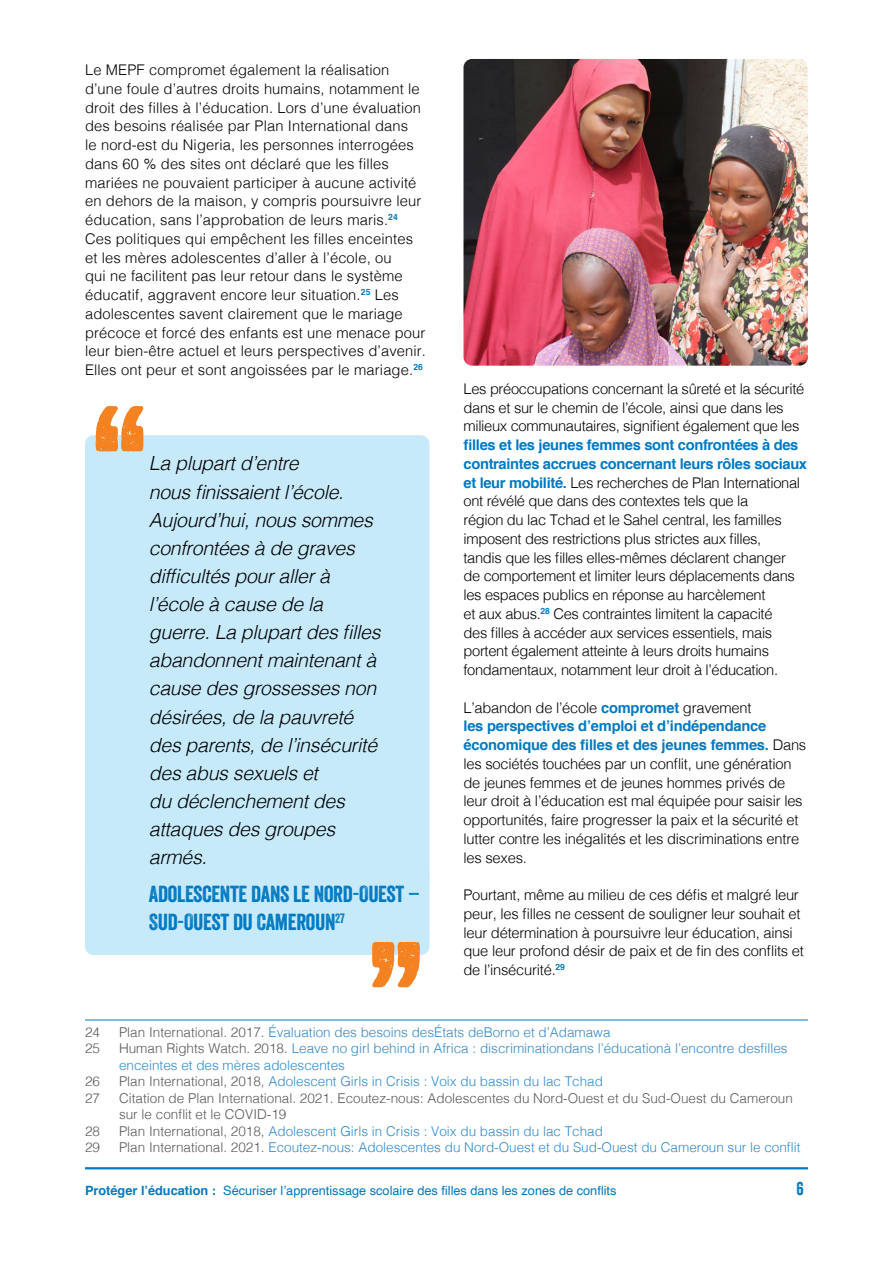
<style>
.page{position:relative;width:893px;height:1263px;background:#fff}
.page>*{position:absolute;margin:0;border:0;box-sizing:border-box;transform-origin:0 0}
.t1{font:22.5px/28.2px "Veneer";letter-spacing:-.015em;color:#0079c1}
.t2{font:italic 300 19.5px/28px "Helvetica";letter-spacing:-.015em;color:#000}
.t3{font:18px "Veneer";color:#0079c1}
.t4{font:300 14.7px/18.8px "Helvetica";letter-spacing:-.015em;color:#000}
.t5{font:300 14.7px/18.8px "Helvetica";letter-spacing:.01em;color:#000}
.t6{font:300 13.5px/16.5px "Helvetica";color:#328aca}
.t7{font:300 13.5px/16.5px "Helvetica";color:#58595b}
.t8{font:12.75px "Helvetica";color:#0079c1}
.s1{font-weight:700;color:#0079c1}
.s2{color:#58595b}
.s3{font-weight:700}
</style>
<div class="page">
<hr style="left:85px;top:1167px;width:723px;height:2px;background:#0079c1">
<div style="left:85px;top:435px;width:344px;height:456px;background:#c7eafb;border-radius:9px"></div>
<div style="left:85px;top:864px;width:344px;height:91px;background:#c7eafb;border-radius:9px"></div>
<hr style="left:85px;top:1020px;width:723px;height:1px;background:#0079c1">
<svg style="left:96px;top:406px;width:48px;height:46px"></svg>
<svg style="left:372px;top:942px;width:48px;height:45px"></svg>
<img style="left:463px;top:59px;width:345px;height:307px">
<p class="t5" style="left:85px;top:59px;width:342px">Le MEPF compromet également la réalisation d’une foule d’autres droits humains, notamment le droit des filles à l’éducation. Lors d’une évaluation des besoins réalisée par Plan International dans<br>le nord-est du Nigeria, les personnes interrogées dans 60 % des sites ont déclaré que les filles mariées ne pouvaient participer à aucune activité en dehors de la maison, y compris poursuivre leur éducation, sans l’approbation de leurs maris.<sup>24<br></sup>Ces politiques qui empêchent les filles enceintes et les mères adolescentes d’aller à l’école, ou<br>qui ne facilitent pas leur retour dans le système éducatif, aggravent encore leur situation.<sup>25</sup> Les adolescentes savent clairement que le mariage précoce et forcé des enfants est une menace pour leur bien-être actuel et leurs perspectives d’avenir.<br>Elles ont peur et sont angoissées par le mariage.<sup>26</sup></p>
<p class="t2" style="left:149px;top:448px;width:233px">La plupart d’entre<br>nous finissaient l’école.<br>Aujourd’hui, nous sommes confrontées à de graves difficultés pour aller à l’école à cause de la guerre. La plupart des filles abandonnent maintenant à cause des grossesses non désirées, de la pauvreté des parents, de l’insécurité des abus sexuels et<br>du déclenchement des attaques des groupes armés.</p>
<h1 class="t1" style="left:149px;top:880px;width:273px">ADOLESCENTE DANS LE NORD-OUEST –<br>SUD-OUEST DU CAMEROUN<sup>27</sup></h1>
<p class="t4" style="left:463px;top:378px;width:342px">Les préoccupations concernant la sûreté et la sécurité dans et sur le chemin de l’école, ainsi que dans les milieux communautaires, signifient également que les</p>
<p class="t4" style="left:463px;top:434px;width:345px"><span class="s1">filles et les jeunes femmes sont confrontées à des contraintes accrues concernant leurs rôles sociaux et leur mobilité.</span> Les recherches de Plan International ont révélé que dans des contextes tels que la<br>région du lac Tchad et le Sahel central, les familles imposent des restrictions plus strictes aux filles,<br>tandis que les filles elles-mêmes déclarent changer<br>de comportement et limiter leurs déplacements dans les espaces publics en réponse au harcèlement<br>et aux abus.<sup>28</sup> Ces contraintes limitent la capacité<br>des filles à accéder aux services essentiels, mais portent également atteinte à leurs droits humains fondamentaux, notamment leur droit à l’éducation.</p>
<p class="t4" style="left:463px;top:697px;width:344px">L’abandon de l’école <span class="s1">compromet</span> gravement<br><span class="s1">les perspectives d’emploi et d’indépendance économique des filles et des jeunes femmes.</span> Dans les sociétés touchées par un conflit, une génération de jeunes femmes et de jeunes hommes privés de leur droit à l’éducation est mal équipée pour saisir les opportunités, faire progresser la paix et la sécurité et lutter contre les inégalités et les discriminations entre les sexes.</p>
<p class="t4" style="left:463px;top:884px;width:342px">Pourtant, même au milieu de ces défis et malgré leur peur, les filles ne cessent de souligner leur souhait et leur détermination à poursuivre leur éducation, ainsi que leur profond désir de paix et de fin des conflits et de l’insécurité.<sup>29</sup></p>
<p class="t7" style="left:85px;top:1022px;width:17px">24</p>
<p class="t6" style="left:119px;top:1022px;width:493px"><span class="s2">Plan International. 2017.</span> Évaluation des besoins desÉtats deBorno et d’Adamawa</p>
<p class="t7" style="left:85px;top:1039px;width:17px">25</p>
<p class="t6" style="left:119px;top:1039px;width:670px"><span class="s2">Human Rights Watch. 2018.</span> Leave no girl behind in Africa : discriminationdans l’éducationà l’encontre desfilles enceintes et des mères adolescentes</p>
<p class="t7" style="left:85px;top:1072px;width:17px">26</p>
<p class="t6" style="left:119px;top:1072px;width:485px"><span class="s2">Plan International, 2018,</span> Adolescent Girls in Crisis : Voix du bassin du lac Tchad</p>
<p class="t7" style="left:85px;top:1088px;width:17px">27</p>
<p class="t7" style="left:119px;top:1088px;width:675px">Citation de Plan International. 2021. Ecoutez-nous: Adolescentes du Nord-Ouest et du Sud-Ouest du Cameroun sur le conflit et le COVID-19</p>
<p class="t7" style="left:85px;top:1121px;width:17px">28</p>
<p class="t6" style="left:119px;top:1121px;width:485px"><span class="s2">Plan International, 2018,</span> Adolescent Girls in Crisis : Voix du bassin du lac Tchad</p>
<p class="t7" style="left:85px;top:1138px;width:17px">29</p>
<p class="t6" style="left:119px;top:1138px;width:683px"><span class="s2">Plan International. 2021.</span> Ecoutez-nous: Adolescentes du Nord-Ouest et du Sud-Ouest du Cameroun sur le conflit</p>
<p class="t8" style="left:85px;top:1181px;width:533px"><span class="s3">Protéger l’éducation :</span> Sécuriser l’apprentissage scolaire des filles dans les zones de conflits</p>
<p class="t3" style="left:796px;top:1178px;width:9px">6</p>
</div>
